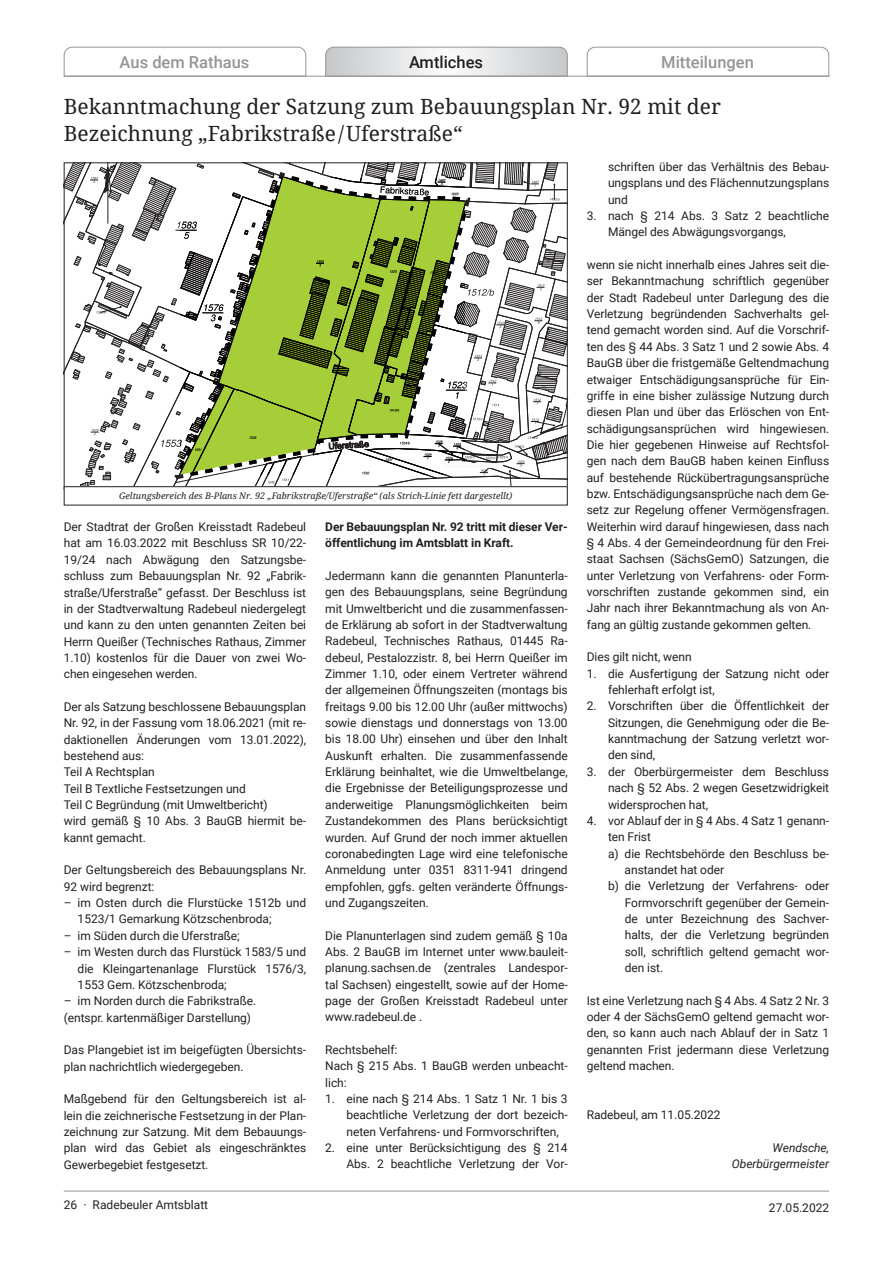
<style>
.page{position:relative;width:893px;height:1263px;background:#fff}
.page>*{position:absolute;margin:0;border:0;box-sizing:border-box;transform-origin:0 0}
.t1{font:21px/27px "Droid Serif";color:#231f20}
.t2{font:500 16.5px "Roboto";color:#939598}
.t3{font:500 16.5px "Roboto";color:#231f20}
.t4{font:12px/16.4px "Roboto";letter-spacing:-.005em;color:#231f20;text-align:justify}
.t5{font:700 12px/16.4px "Roboto";letter-spacing:-.005em;color:#231f20}
.t6{font:italic 12px/16.4px "Roboto";letter-spacing:-.005em;color:#231f20;text-align:right}
.t7{font:italic 9px "Droid Serif";color:#231f20}
</style>
<div class="page">
<svg style="left:63px;top:46px;width:244px;height:31px"></svg>
<svg style="left:325px;top:46px;width:243px;height:30px"></svg>
<svg style="left:586px;top:46px;width:244px;height:31px"></svg>
<hr style="left:64px;top:76px;width:765px;height:1px;background:#939598">
<hr style="left:64px;top:1191px;width:765px;height:1px;background:#939598">
<svg style="left:66px;top:164px;width:500px;height:322px"></svg>
<div style="left:64px;top:486px;width:504px;height:19px;border:1px solid #231f20"></div>
<h2 class="t2" style="left:120px;top:50px;width:131px">Aus dem Rathaus</h2>
<h2 class="t3" style="left:409px;top:50px;width:76px">Amtliches</h2>
<h2 class="t2" style="left:661px;top:50px;width:94px">Mitteilungen</h2>
<h1 class="t1" style="left:64px;top:92px;width:659px">Bekanntmachung der Satzung zum Bebauungsplan Nr. 92 mit der<br>Bezeichnung „Fabrikstraße/Uferstraße“</h1>
<p class="t7" style="left:119px;top:490px;width:395px">Geltungsbereich des B-Plans Nr. 92 „Fabrikstraße/Uferstraße“ (als Strich-Linie fett dargestellt)</p>
<p class="t4" style="left:64px;top:518px;width:244px">Der Stadtrat der Großen Kreisstadt Radebeul hat am 16.03.2022 mit Beschluss SR 10/22- 19/24 nach Abwägung den Satzungsbe&shy;schluss zum Bebauungsplan Nr. 92 „Fabrik&shy;straße/Uferstraße“ gefasst. Der Beschluss ist in der Stadtverwaltung Radebeul niedergelegt und kann zu den unten genannten Zeiten bei Herrn Queißer (Technisches Rathaus, Zimmer 1.10) kostenlos für die Dauer von zwei Wo&shy;chen eingesehen werden.</p>
<p class="t4" style="left:64px;top:698px;width:244px;text-align:left">Der als Satzung beschlossene Bebauungsplan<br>Nr. 92, in der Fassung vom 18.06.2021 (mit re&shy;daktionellen Änderungen vom 13.01.2022), bestehend aus:<br>Teil A Rechtsplan<br>Teil B Textliche Festsetzungen und<br>Teil C Begründung (mit Umweltbericht)<br>wird gemäß § 10 Abs. 3 BauGB hiermit be&shy;kannt gemacht.</p>
<p class="t4" style="left:64px;top:861px;width:244px">Der Geltungsbereich des Bebauungsplans Nr.<br>92 wird begrenzt:</p>
<p class="t4" style="left:78px;top:894px;width:230px;text-indent:-14px">– im Osten durch die Flurstücke 1512b und<br>1523/1 Gemarkung Kötzschenbroda;</p>
<p class="t4" style="left:64px;top:927px;width:177px">– im Süden durch die Uferstraße;</p>
<p class="t4" style="left:78px;top:943px;width:230px;text-indent:-14px">– im Westen durch das Flurstück 1583/5 und die Kleingartenanlage Flurstück 1576/3, 1553 Gem. Kötzschenbroda;</p>
<p class="t4" style="left:64px;top:992px;width:194px">– im Norden durch die Fabrikstraße. (entspr. kartenmäßiger Darstellung)</p>
<p class="t4" style="left:64px;top:1041px;width:244px">Das Plangebiet ist im beigefügten Übersichts&shy;plan nachrichtlich wiedergegeben.</p>
<p class="t4" style="left:64px;top:1090px;width:244px">Maßgebend für den Geltungsbereich ist al&shy;lein die zeichnerische Festsetzung in der Plan&shy;zeichnung zur Satzung. Mit dem Bebauungs&shy;plan wird das Gebiet als eingeschränktes Gewerbegebiet festgesetzt.</p>
<p class="t5" style="left:325px;top:518px;width:244px">Der Bebauungsplan Nr. 92 tritt mit dieser Ver&shy;öffentlichung im Amtsblatt in Kraft.</p>
<p class="t4" style="left:325px;top:567px;width:244px">Jedermann kann die genannten Planunterla&shy;gen des Bebauungsplans, seine Begründung mit Umweltbericht und die zusammenfassen&shy;de Erklärung ab sofort in der Stadtverwaltung Radebeul, Technisches Rathaus, 01445 Ra&shy;debeul, Pestalozzistr. 8, bei Herrn Queißer im Zimmer 1.10, oder einem Vertreter während der allgemeinen Öffnungszeiten (montags bis freitags 9.00 bis 12.00 Uhr (außer mittwochs) sowie dienstags und donnerstags von 13.00 bis 18.00 Uhr) einsehen und über den Inhalt Auskunft erhalten. Die zusammenfassende Erklärung beinhaltet, wie die Umweltbelange, die Ergebnisse der Beteiligungsprozesse und anderweitige Planungsmöglichkeiten beim Zustandekommen des Plans berücksichtigt wurden. Auf Grund der noch immer aktuellen coronabedingten Lage wird eine telefonische Anmeldung unter 0351 8311-941 dringend empfohlen, ggfs. gelten veränderte Öffnungs&shy;und Zugangszeiten.</p>
<p class="t4" style="left:325px;top:927px;width:244px">Die Planunterlagen sind zudem gemäß § 10a Abs. 2 BauGB im Internet unter www.bauleit&shy;planung.sachsen.de (zentrales Landespor&shy;tal Sachsen) eingestellt, sowie auf der Home&shy;page der Großen Kreisstadt Radebeul unter www.radebeul.de .</p>
<p class="t4" style="left:325px;top:1041px;width:244px;text-align:left">Rechtsbehelf:<br>Nach § 215 Abs. 1 BauGB werden unbeacht&shy;lich:</p>
<p class="t4" style="left:347px;top:1090px;width:223px;text-indent:-21px">1. eine nach § 214 Abs. 1 Satz 1 Nr. 1 bis 3 beachtliche Verletzung der dort bezeich&shy;neten Verfahrens- und Formvorschriften,</p>
<p class="t4" style="left:325px;top:1139px;width:244px;text-align:right">2. eine unter Berücksichtigung des § 214<br>Abs. 2 beachtliche Verletzung der Vor-</p>
<p class="t4" style="left:608px;top:158px;width:223px">schriften über das Verhältnis des Bebau&shy;ungsplans und des Flächennutzungsplans und</p>
<p class="t4" style="left:608px;top:207px;width:223px;text-indent:-21px">3. nach § 214 Abs. 3 Satz 2 beachtliche<br>Mängel des Abwägungsvorgangs,</p>
<p class="t4" style="left:587px;top:256px;width:244px">wenn sie nicht innerhalb eines Jahres seit die&shy;ser Bekanntmachung schriftlich gegenüber der Stadt Radebeul unter Darlegung des die Verletzung begründenden Sachverhalts gel&shy;tend gemacht worden sind. Auf die Vorschrif&shy;ten des § 44 Abs. 3 Satz 1 und 2 sowie Abs. 4<br>BauGB über die fristgemäße Geltendmachung etwaiger Entschädigungsansprüche für Ein&shy;griffe in eine bisher zulässige Nutzung durch diesen Plan und über das Erlöschen von Ent&shy;schädigungsansprüchen wird hingewiesen.<br>Die hier gegebenen Hinweise auf Rechtsfol&shy;gen nach dem BauGB haben keinen Einfluss auf bestehende Rückübertragungsansprüche bzw. Entschädigungsansprüche nach dem Ge&shy;setz zur Regelung offener Vermögensfragen.<br>Weiterhin wird darauf hingewiesen, dass nach § 4 Abs. 4 der Gemeindeordnung für den Frei&shy;staat Sachsen (SächsGemO) Satzungen, die unter Verletzung von Verfahrens- oder Form&shy;vorschriften zustande gekommen sind, ein Jahr nach ihrer Bekanntmachung als von An&shy;fang an gültig zustande gekommen gelten.</p>
<p class="t4" style="left:587px;top:648px;width:106px">Dies gilt nicht, wenn</p>
<p class="t4" style="left:608px;top:665px;width:223px;text-indent:-21px">1. die Ausfertigung der Satzung nicht oder fehlerhaft erfolgt ist,</p>
<p class="t4" style="left:608px;top:697px;width:223px;text-indent:-21px">2. Vorschriften über die Öffentlichkeit der Sitzungen, die Genehmigung oder die Be&shy;kanntmachung der Satzung verletzt wor&shy;den sind,</p>
<p class="t4" style="left:608px;top:763px;width:223px;text-indent:-21px">3. der Oberbürgermeister dem Beschluss nach § 52 Abs. 2 wegen Gesetzwidrigkeit widersprochen hat,</p>
<p class="t4" style="left:587px;top:812px;width:244px">4. vor Ablauf der in § 4 Abs. 4 Satz 1 genann-</p>
<p class="t4" style="left:608px;top:828px;width:44px">ten Frist</p>
<p class="t4" style="left:608px;top:845px;width:223px">a) die Rechtsbehörde den Beschluss be-</p>
<p class="t4" style="left:625px;top:861px;width:101px">anstandet hat oder</p>
<p class="t4" style="left:608px;top:877px;width:223px">b) die Verletzung der Verfahrens- oder</p>
<p class="t4" style="left:625px;top:894px;width:206px">Formvorschrift gegenüber der Gemein-</p>
<p class="t4" style="left:625px;top:910px;width:206px">de unter Bezeichnung des Sachver-</p>
<p class="t4" style="left:625px;top:926px;width:206px">halts, der die Verletzung begründen</p>
<p class="t4" style="left:625px;top:943px;width:206px">soll, schriftlich geltend gemacht wor-</p>
<p class="t4" style="left:625px;top:959px;width:40px">den ist.</p>
<p class="t4" style="left:587px;top:992px;width:244px">Ist eine Verletzung nach § 4 Abs. 4 Satz 2 Nr. 3 oder 4 der SächsGemO geltend gemacht wor&shy;den, so kann auch nach Ablauf der in Satz 1 genannten Frist jedermann diese Verletzung geltend machen.</p>
<p class="t4" style="left:587px;top:1106px;width:135px">Radebeul, am 11.05.2022</p>
<p class="t6" style="left:732px;top:1139px;width:99px">Wendsche,<br>Oberbürgermeister</p>
<p class="t4" style="left:64px;top:1196px;width:146px">26 · Radebeuler Amtsblatt</p>
<p class="t4" style="left:769px;top:1199px;width:62px">27.05.2022</p>
</div>
